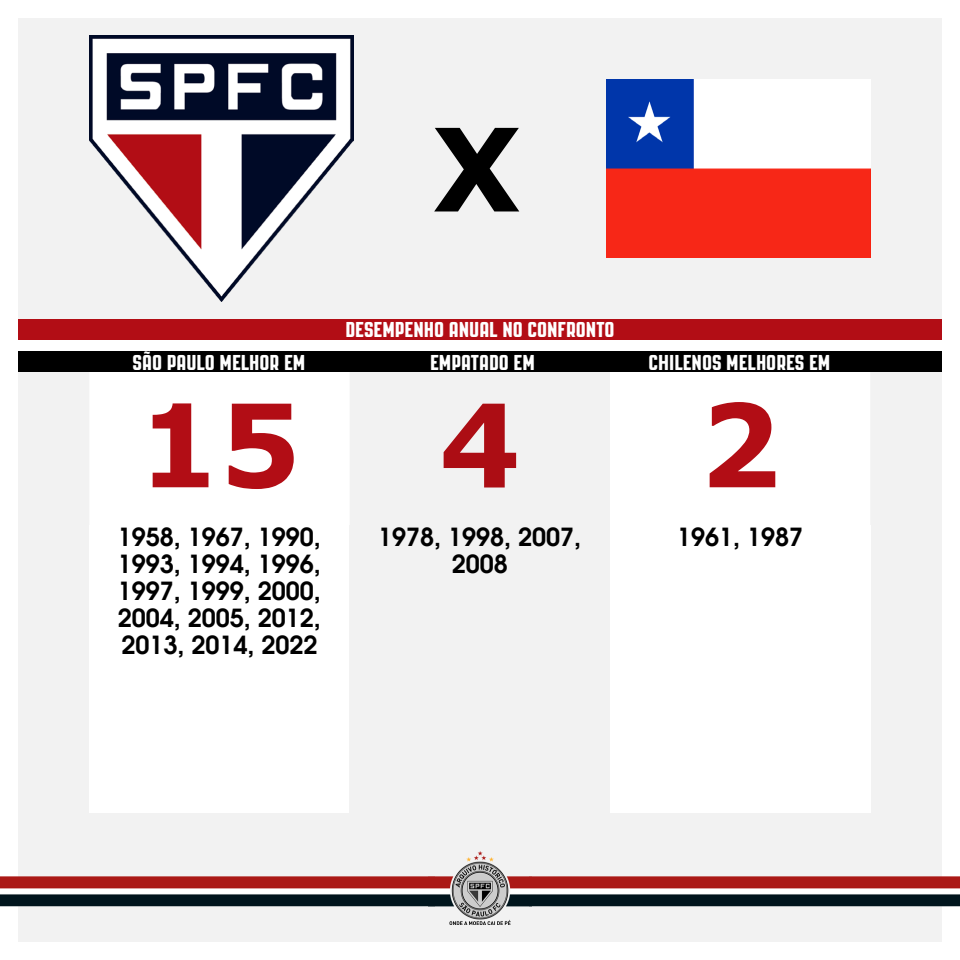
<style>
.page{position:relative;width:960px;height:960px;background:#fff}
.page>*{position:absolute;margin:0;border:0;box-sizing:border-box;transform-origin:0 0}
.t1{font:700 115px "Verdana";color:#b20d15}
.t2{font:700 115px "Verdana";color:#000}
.t3{font:600 25px/27px "Avant Garde";color:#000;text-align:justify}
.t4{font:21.5px "PAG Revolucion";color:#fff}
.s1{color:#ac0d14}
</style>
<div class="page">
<div style="left:18px;top:18px;width:924px;height:322px;background:#f2f2f2"></div>
<div style="left:18px;top:372px;width:924px;height:570px;background:#f2f2f2"></div>
<img style="left:89px;top:36px;width:264px;height:266px">
<img style="left:0;top:852px;width:960px;height:72px">
<div style="left:90px;top:372px;width:259px;height:153px;background:#fff"></div>
<div style="left:610px;top:372px;width:260px;height:153px;background:#fff"></div>
<div style="left:18px;top:351px;width:924px;height:21px;background:#000"></div>
<div style="left:18px;top:320px;width:924px;height:20px;background:#b20d15"></div>
<div style="left:89px;top:525px;width:782px;height:288px;background:#fff"></div>
<div style="left:350px;top:525px;width:260px;height:287px;background:#f2f2f2"></div>
<img style="left:607px;top:80px;width:264px;height:178px">
<h1 class="t2" style="left:433px;top:88px;width:89px">X</h1>
<p class="t4" style="left:345px;top:318px;width:271px">DESEMPENHO ANUAL NO CONFRONTO</p>
<p class="t4" style="left:133px;top:351px;width:174px">SÃO PAULO MELHOR EM</p>
<p class="t4" style="left:430px;top:351px;width:106px">EMPATADO EM</p>
<p class="t4" style="left:649px;top:351px;width:183px">CHILENOS MELHORES EM</p>
<h1 class="t1" style="left:138px;top:364px;width:384px">15 <span class="s1">4</span></h1>
<h1 class="t1" style="left:699px;top:364px;width:83px">2</h1>
<p class="t3" style="left:118px;top:523px;width:204px">1958, 1967, 1990, 1993, 1994, 1996, 1997, 1999, 2000, 2004, 2005, 2012, 2013, 2014, 2022</p>
<p class="t3" style="left:378px;top:523px;width:204px;text-align:center">1978, 1998, 2007,<br>2008</p>
<p class="t3" style="left:677px;top:523px;width:127px">1961, 1987</p>
</div>
